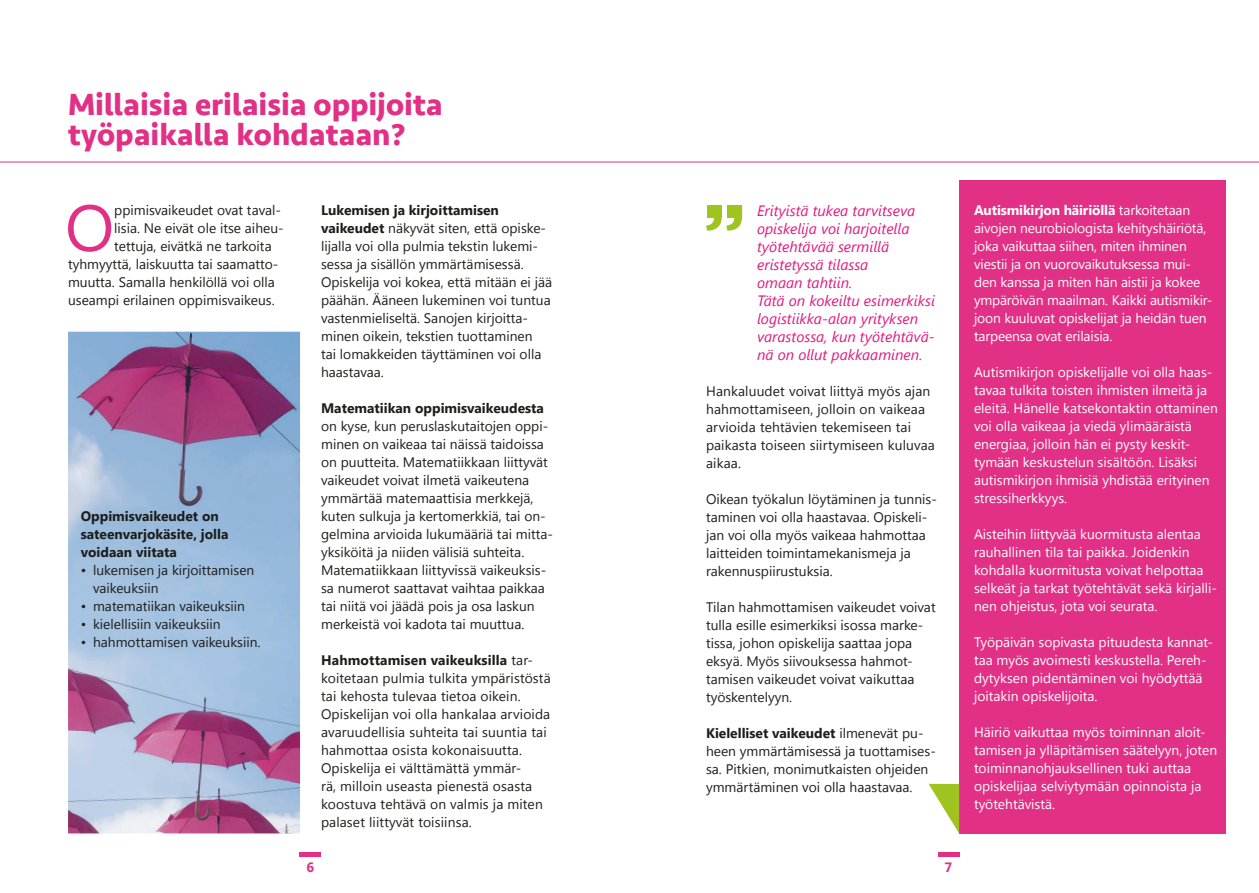
<style>
.page{position:relative;width:1259px;height:893px;background:#fff}
.page>*{position:absolute;margin:0;border:0;box-sizing:border-box;transform-origin:0 0}
.t1{font:65.25px "Segoe UI";color:#e13086}
.t2{font:700 31.5px/30px "Seravek";color:#e13086}
.t3{font:italic 15px/18px "Segoe UI";color:#e01a80}
.t4{font:13.8px/18px "Segoe UI";color:#1d1d1b}
.t5{font:13.8px/18px "Segoe UI";color:#fff}
.t6{font:700 13.8px/18px "Segoe UI";color:#1d1d1b}
.t7{font:700 13.5px "Segoe UI";color:#e13086}
.s1{font-weight:700}
</style>
<div class="page">
<hr style="left:300px;top:853px;width:21px;height:4px;background:#e13086">
<hr style="left:938px;top:853px;width:21px;height:4px;background:#e13086">
<img style="left:68px;top:332px;width:232px;height:400px">
<img style="left:68px;top:732px;width:232px;height:101px">
<div style="left:959px;top:180px;width:266px;height:653px;background:#e13086"></div>
<hr style="left:0;top:162px;width:1259px;height:1px;background:#e13086">
<svg style="left:928px;top:784px;width:31px;height:49px"></svg>
<svg style="left:706px;top:218px;width:36px;height:13px"></svg>
<div style="left:707px;top:205px;width:15px;height:13px;background:#a0c41f"></div>
<div style="left:727px;top:205px;width:15px;height:13px;background:#a0c41f"></div>
<h2 class="t2" style="left:68px;top:89px;width:376px">Millaisia erilaisia oppijoita työpaikalla kohdataan?</h2>
<h1 class="t1" style="left:65px;top:183px;width:51px">O</h1>
<p class="t4" style="left:114px;top:200px;width:168px">ppimisvaikeudet ovat taval-</p>
<p class="t4" style="left:114px;top:218px;width:171px">lisia. Ne eivät ole itse aiheu-</p>
<p class="t4" style="left:114px;top:236px;width:159px">tettuja, eivätkä ne tarkoita</p>
<p class="t4" style="left:68px;top:254px;width:212px">tyhmyyttä, laiskuutta tai saamatto-</p>
<p class="t4" style="left:68px;top:272px;width:208px">muutta. Samalla henkilöllä voi olla</p>
<p class="t4" style="left:68px;top:290px;width:208px">useampi erilainen oppimisvaikeus.</p>
<p class="t6" style="left:81px;top:506px;width:149px">Oppimisvaikeudet on sateenvarjokäsite, jolla voidaan viitata</p>
<p class="t4" style="left:93px;top:560px;width:163px;text-indent:-12px">• lukemisen ja kirjoittamisen vaikeuksiin</p>
<p class="t4" style="left:81px;top:596px;width:166px">• matematiikan vaikeuksiin</p>
<p class="t4" style="left:81px;top:614px;width:141px">• kielellisiin vaikeuksiin</p>
<p class="t4" style="left:81px;top:632px;width:181px">• hahmottamisen vaikeuksiin.</p>
<p class="t4" style="left:321px;top:200px;width:232px"><span class="s1">Lukemisen ja kirjoittamisen vaikeudet</span> näkyvät siten, että opiske&shy;lijalla voi olla pulmia tekstin lukemi&shy;sessa ja sisällön ymmärtämisessä.<br>Opiskelija voi kokea, että mitään ei jää päähän. Ääneen lukeminen voi tuntua vastenmieliseltä. Sanojen kirjoitta&shy;minen oikein, tekstien tuottaminen<br>tai lomakkeiden täyttäminen voi olla haastavaa.</p>
<p class="t6" style="left:321px;top:398px;width:224px">Matematiikan oppimisvaikeudesta</p>
<p class="t4" style="left:321px;top:416px;width:233px">on kyse, kun peruslaskutaitojen oppi&shy;minen on vaikeaa tai näissä taidoissa on puutteita. Matematiikkaan liittyvät vaikeudet voivat ilmetä vaikeutena ymmärtää matemaattisia merkkejä, kuten sulkuja ja kertomerkkiä, tai on&shy;gelmina arvioida lukumääriä tai mitta&shy;yksiköitä ja niiden välisiä suhteita.<br>Matematiikkaan liittyvissä vaikeuksis&shy;sa numerot saattavat vaihtaa paikkaa tai niitä voi jäädä pois ja osa laskun merkeistä voi kadota tai muuttua.</p>
<p class="t4" style="left:321px;top:650px;width:231px"><span class="s1">Hahmottamisen vaikeuksilla</span> tar&shy;koitetaan pulmia tulkita ympäristöstä tai kehosta tulevaa tietoa oikein.<br>Opiskelijan voi olla hankalaa arvioida avaruudellisia suhteita tai suuntia tai hahmottaa osista kokonaisuutta.<br>Opiskelija ei välttämättä ymmär-<br>rä, milloin useasta pienestä osasta koostuva tehtävä on valmis ja miten palaset liittyvät toisiinsa.</p>
<p class="t3" style="left:757px;top:201px;width:179px">Erityistä tukea tarvitseva opiskelija voi harjoitella työtehtävää sermillä eristetyssä tilassa<br>omaan tahtiin.<br>Tätä on kokeiltu esimerkiksi logistiikka-alan yrityksen varastossa, kun työtehtävä&shy;nä on ollut pakkaaminen.</p>
<p class="t4" style="left:706px;top:381px;width:230px">Hankaluudet voivat liittyä myös ajan hahmottamiseen, jolloin on vaikeaa arvioida tehtävien tekemiseen tai paikasta toiseen siirtymiseen kuluvaa aikaa.</p>
<p class="t4" style="left:706px;top:489px;width:232px">Oikean työkalun löytäminen ja tunnis&shy;taminen voi olla haastavaa. Opiskeli&shy;jan voi olla myös vaikeaa hahmottaa laitteiden toimintamekanismeja ja rakennuspiirustuksia.</p>
<p class="t4" style="left:706px;top:597px;width:231px">Tilan hahmottamisen vaikeudet voivat tulla esille esimerkiksi isossa marke&shy;tissa, johon opiskelija saattaa jopa eksyä. Myös siivouksessa hahmot&shy;tamisen vaikeudet voivat vaikuttaa työskentelyyn.</p>
<p class="t4" style="left:706px;top:723px;width:231px"><span class="s1">Kielelliset vaikeudet</span> ilmenevät pu&shy;heen ymmärtämisessä ja tuottamises&shy;sa. Pitkien, monimutkaisten ohjeiden ymmärtäminen voi olla haastavaa.</p>
<p class="t7" style="left:307px;top:858px;width:9px">6</p>
<p class="t7" style="left:944px;top:858px;width:9px">7</p>
<p class="t5" style="left:974px;top:200px;width:240px"><span class="s1">Autismikirjon häiriöllä</span> tarkoitetaan aivojen neurobiologista kehityshäiriötä, joka vaikuttaa siihen, miten ihminen viestii ja on vuorovaikutuksessa mui&shy;den kanssa ja miten hän aistii ja kokee ympäröivän maailman. Kaikki autismikir&shy;joon kuuluvat opiskelijat ja heidän tuen tarpeensa ovat erilaisia.</p>
<p class="t5" style="left:974px;top:362px;width:245px">Autismikirjon opiskelijalle voi olla haas&shy;tavaa tulkita toisten ihmisten ilmeitä ja eleitä. Hänelle katsekontaktin ottaminen voi olla vaikeaa ja viedä ylimääräistä energiaa, jolloin hän ei pysty keskit&shy;tymään keskustelun sisältöön. Lisäksi autismikirjon ihmisiä yhdistää erityinen stressiherkkyys.</p>
<p class="t5" style="left:974px;top:524px;width:244px">Aisteihin liittyvää kuormitusta alentaa rauhallinen tila tai paikka. Joidenkin kohdalla kuormitusta voivat helpottaa selkeät ja tarkat työtehtävät sekä kirjalli&shy;nen ohjeistus, jota voi seurata.</p>
<p class="t5" style="left:974px;top:632px;width:240px">Työpäivän sopivasta pituudesta kannat&shy;taa myös avoimesti keskustella. Pereh&shy;dytyksen pidentäminen voi hyödyttää joitakin opiskelijoita.</p>
<p class="t5" style="left:974px;top:722px;width:245px">Häiriö vaikuttaa myös toiminnan aloit&shy;tamisen ja ylläpitämisen säätelyyn, joten toiminnanohjauksellinen tuki auttaa opiskelijaa selviytymään opinnoista ja työtehtävistä.</p>
</div>
